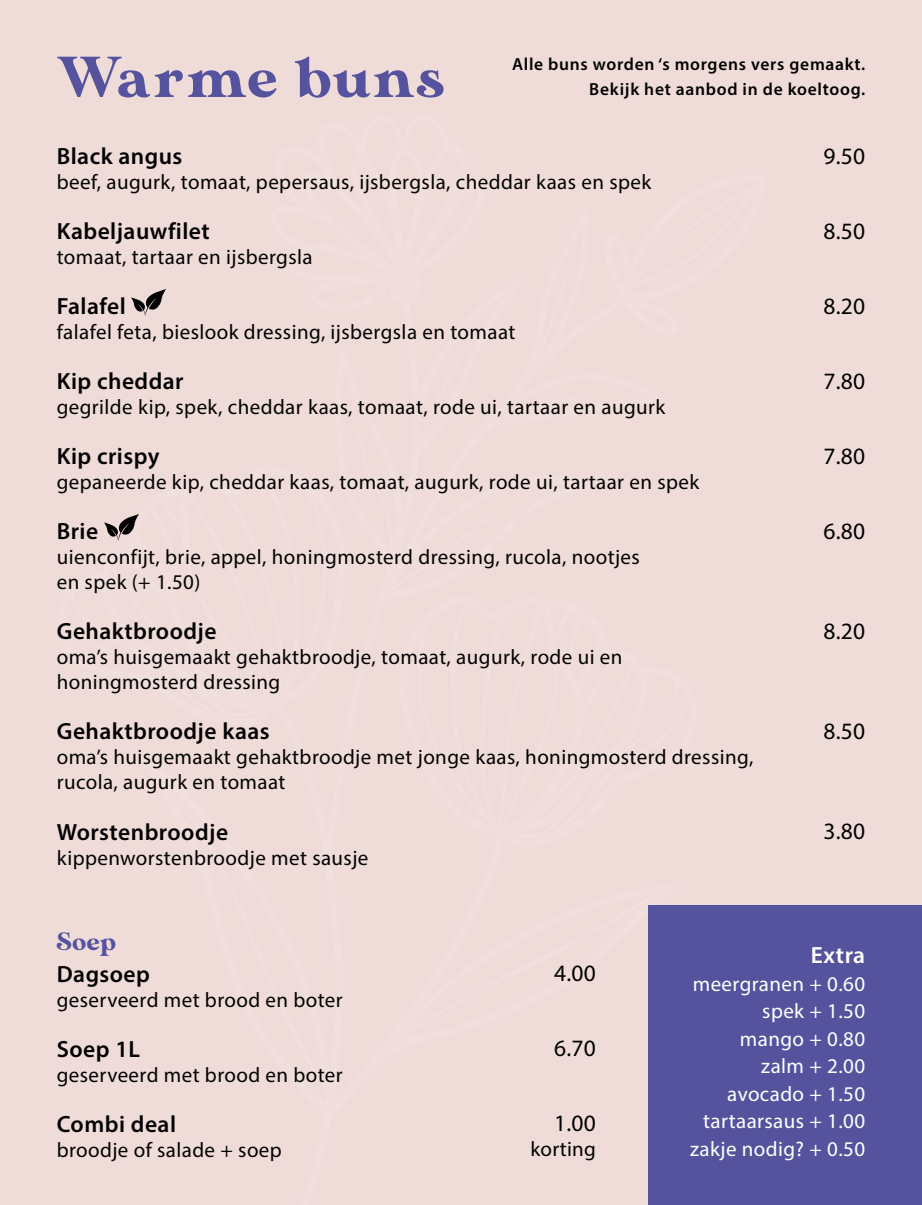
<style>
.page{position:relative;width:922px;height:1205px;background:#fff}
.page>*{position:absolute;margin:0;border:0;box-sizing:border-box;transform-origin:0 0}
.t1{font:57.5px "MADE Sunflower";letter-spacing:.04em;color:#55539e}
.t2{font:25px "MADE Sunflower";color:#55539f}
.t3{font:600 23.5px "Myriad Pro";letter-spacing:.02em;color:#020203}
.t4{font:23.5px "Myriad Pro";letter-spacing:.01em;color:#020203}
.t5{font:600 23.5px "Myriad Pro";letter-spacing:.02em;color:#fff}
.t6{font:21px/25px "Myriad Pro";letter-spacing:.02em;color:#020203}
.t7{font:21px/27.5px "Myriad Pro";letter-spacing:.02em;color:#fff;text-align:right}
.t8{font:600 17.5px/25px "Myriad Pro";letter-spacing:.04em;color:#020203;text-align:right}
</style>
<div class="page">
<div style="left:0;top:0;width:921px;height:1205px;background:#efdcd9"></div>
<img style="left:132px;top:289px;width:34px;height:26px">
<img style="left:104px;top:514px;width:34px;height:26px">
<div style="left:648px;top:905px;width:273px;height:300px;background:#55539d"></div>
<h1 class="t1" style="left:57px;top:45px;width:389px">Warme buns</h1>
<p class="t8" style="left:512px;top:51px;width:354px">Alle buns worden ‘s morgens vers gemaakt.<br>Bekijk het aanbod in de koeltoog.</p>
<p class="t3" style="left:57px;top:141px;width:127px">Black angus</p>
<p class="t6" style="left:57px;top:169px;width:596px">beef, augurk, tomaat, pepersaus, ijsbergsla, cheddar kaas en spek</p>
<p class="t3" style="left:57px;top:216px;width:154px">Kabeljauwfilet</p>
<p class="t6" style="left:57px;top:244px;width:257px">tomaat, tartaar en ijsbergsla</p>
<p class="t3" style="left:57px;top:291px;width:71px">Falafel</p>
<p class="t6" style="left:57px;top:319px;width:460px">falafel feta, bieslook dressing, ijsbergsla en tomaat</p>
<p class="t3" style="left:57px;top:366px;width:128px">Kip cheddar</p>
<p class="t6" style="left:57px;top:394px;width:610px">gegrilde kip, spek, cheddar kaas, tomaat, rode ui, tartaar en augurk</p>
<p class="t3" style="left:57px;top:441px;width:104px">Kip crispy</p>
<p class="t6" style="left:57px;top:469px;width:644px">gepaneerde kip, cheddar kaas, tomaat, augurk, rode ui, tartaar en spek</p>
<p class="t3" style="left:57px;top:516px;width:43px">Brie</p>
<p class="t6" style="left:57px;top:544px;width:584px">uienconfijt, brie, appel, honingmosterd dressing, rucola, nootjes en spek (+ 1.50)</p>
<p class="t3" style="left:57px;top:616px;width:161px">Gehaktbroodje</p>
<p class="t6" style="left:57px;top:644px;width:567px">oma’s huisgemaakt gehaktbroodje, tomaat, augurk, rode ui en honingmosterd dressing</p>
<p class="t3" style="left:57px;top:716px;width:214px">Gehaktbroodje kaas</p>
<p class="t6" style="left:57px;top:744px;width:698px">oma’s huisgemaakt gehaktbroodje met jonge kaas, honingmosterd dressing, rucola, augurk en tomaat</p>
<p class="t3" style="left:57px;top:816px;width:173px">Worstenbroodje</p>
<p class="t6" style="left:57px;top:844px;width:313px">kippenworstenbroodje met sausje</p>
<p class="t4" style="left:823px;top:142px;width:43px">9.50</p>
<p class="t4" style="left:823px;top:217px;width:43px">8.50</p>
<p class="t4" style="left:823px;top:292px;width:43px">8.20</p>
<p class="t4" style="left:823px;top:367px;width:43px">7.80</p>
<p class="t4" style="left:823px;top:442px;width:43px">7.80</p>
<p class="t4" style="left:823px;top:517px;width:43px">6.80</p>
<p class="t4" style="left:823px;top:617px;width:43px">8.20</p>
<p class="t4" style="left:823px;top:717px;width:43px">8.50</p>
<p class="t4" style="left:823px;top:817px;width:43px">3.80</p>
<p class="t2" style="left:57px;top:927px;width:61px">Soep</p>
<p class="t3" style="left:57px;top:959px;width:95px">Dagsoep</p>
<p class="t6" style="left:57px;top:987px;width:287px">geserveerd met brood en boter</p>
<p class="t3" style="left:57px;top:1034px;width:85px">Soep 1L</p>
<p class="t6" style="left:57px;top:1062px;width:287px">geserveerd met brood en boter</p>
<p class="t3" style="left:57px;top:1109px;width:121px">Combi deal</p>
<p class="t6" style="left:57px;top:1137px;width:226px">broodje of salade + soep</p>
<p class="t4" style="left:554px;top:958px;width:43px">4.00</p>
<p class="t4" style="left:554px;top:1033px;width:43px">6.70</p>
<p class="t4" style="left:554px;top:1108px;width:43px">1.00</p>
<p class="t6" style="left:530px;top:1136px;width:67px">korting</p>
<p class="t5" style="left:810px;top:940px;width:56px">Extra</p>
<p class="t7" style="left:690px;top:969px;width:176px">meergranen + 0.60 spek + 1.50<br>mango + 0.80<br>zalm + 2.00 avocado + 1.50 tartaarsaus + 1.00 zakje nodig? + 0.50</p>
</div>
